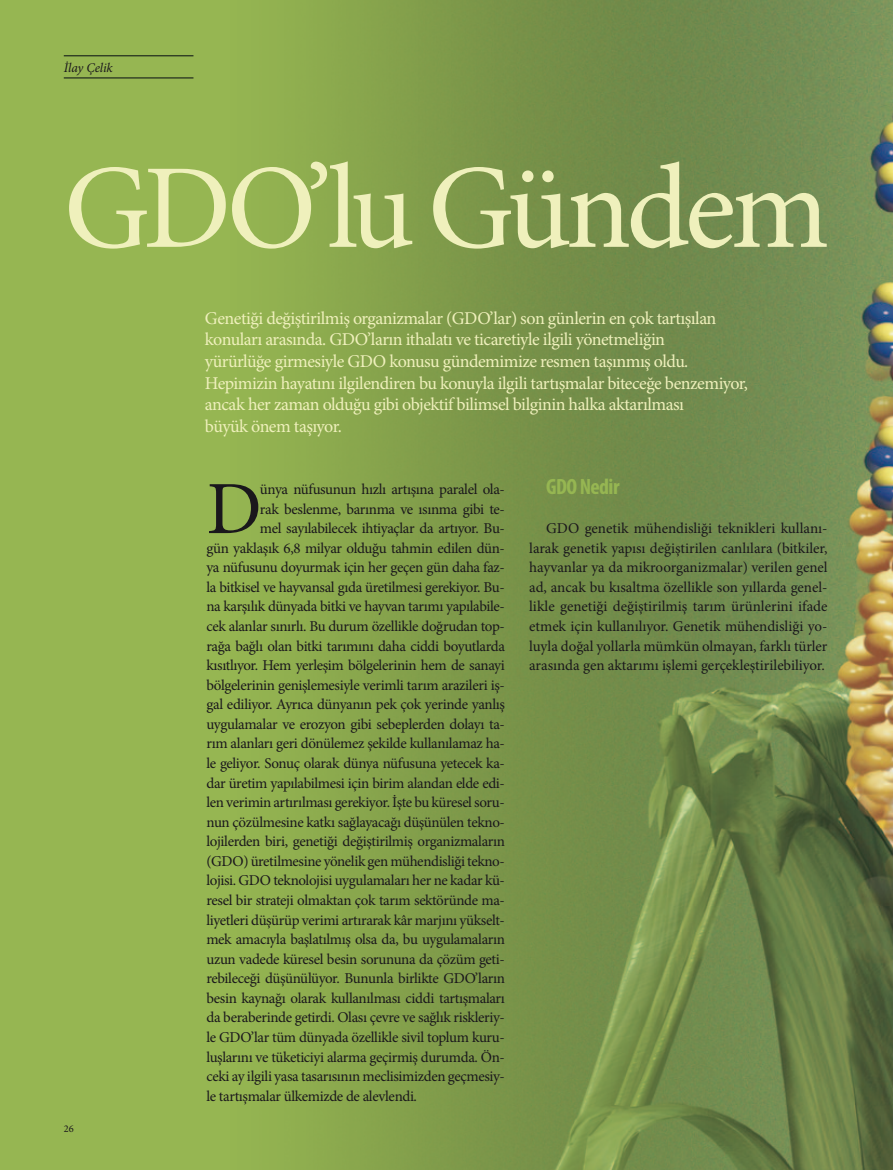
<style>
.page{position:relative;width:893px;height:1170px;background:#fff}
.page>*{position:absolute;margin:0;border:0;box-sizing:border-box;transform-origin:0 0}
.t1{font:120px "Minion Pro";letter-spacing:-.04em;color:#eff0bc}
.t2{font:75.15px "Minion Pro";color:#1a171c}
.t3{font:700 condensed 22.2px "Myriad Pro";letter-spacing:-.025em;color:#96b652}
.t4{font:18px/21.6px "Minion Pro";letter-spacing:-.03em;color:#eff0bc}
.t5{font:15px/19.5px "Minion Pro";letter-spacing:-.025em;color:#1a171c;text-align:justify}
.t6{font:italic 13.2px "Minion Pro";letter-spacing:-.005em;color:#1a171c}
.t7{font:10.35px "Minion Pro";color:#1a171c}
</style>
<div class="page">
<div style="left:0;top:0;width:225px;height:1169px;background:#96b652"></div>
<img style="left:225px;top:0;width:668px;height:1169px">
<hr style="left:64px;top:78px;width:129px;height:1px;background:#070c12">
<hr style="left:64px;top:56px;width:129px;height:1px;background:#070c12">
<p class="t6" style="left:64px;top:58px;width:50px">İlay Çelik</p>
<h1 class="t1" style="left:64px;top:128px;width:767px">GDO’lu Gündem</h1>
<p class="t4" style="left:205px;top:307px;width:545px">Genetiği değiştirilmiş organizmalar (GDO’lar) son günlerin en çok tartışılan konuları arasında. GDO’ların ithalatı ve ticaretiyle ilgili yönetmeliğin<br>yürürlüğe girmesiyle GDO konusu gündemimize resmen taşınmış oldu.<br>Hepimizin hayatını ilgilendiren bu konuyla ilgili tartışmalar biteceğe benzemiyor, ancak her zaman olduğu gibi objektif bilimsel bilginin halka aktarılması<br>büyük önem taşıyor.</p>
<p class="t7" style="left:64px;top:1121px;width:11px">26</p>
<h2 class="t2" style="left:206px;top:458px;width:57px">D</h2>
<p class="t5" style="left:260px;top:479px;width:247px">ünya nüfusunun hızlı artışına paralel ola-</p>
<p class="t5" style="left:260px;top:499px;width:247px">rak beslenme, barınma ve ısınma gibi te-</p>
<p class="t5" style="left:260px;top:518px;width:247px">mel sayılabilecek ihtiyaçlar da artıyor. Bu-</p>
<p class="t5" style="left:206px;top:538px;width:300px">gün yaklaşık 6,8 milyar olduğu tahmin edilen dün-</p>
<p class="t5" style="left:206px;top:557px;width:300px">ya nüfusunu doyurmak için her geçen gün daha faz-</p>
<p class="t5" style="left:206px;top:577px;width:300px">la bitkisel ve hayvansal gıda üretilmesi gerekiyor. Bu-</p>
<p class="t5" style="left:206px;top:597px;width:300px">na karşılık dünyada bitki ve hayvan tarımı yapılabile-</p>
<p class="t5" style="left:206px;top:616px;width:300px">cek alanlar sınırlı. Bu durum özellikle doğrudan top-</p>
<p class="t5" style="left:206px;top:636px;width:300px">rağa bağlı olan bitki tarımını daha ciddi boyutlarda</p>
<p class="t5" style="left:206px;top:655px;width:300px">kısıtlıyor. Hem yerleşim bölgelerinin hem de sanayi</p>
<p class="t5" style="left:206px;top:675px;width:300px">bölgelerinin genişlemesiyle verimli tarım arazileri iş-</p>
<p class="t5" style="left:206px;top:694px;width:300px">gal ediliyor. Ayrıca dünyanın pek çok yerinde yanlış</p>
<p class="t5" style="left:206px;top:714px;width:300px">uygulamalar ve erozyon gibi sebeplerden dolayı ta-</p>
<p class="t5" style="left:206px;top:733px;width:300px">rım alanları geri dönülemez şekilde kullanılamaz ha-</p>
<p class="t5" style="left:206px;top:753px;width:300px">le geliyor. Sonuç olarak dünya nüfusuna yetecek ka-</p>
<p class="t5" style="left:206px;top:773px;width:300px">dar üretim yapılabilmesi için birim alandan elde edi-</p>
<p class="t5" style="left:206px;top:792px;width:300px">len verimin artırılması gerekiyor. İşte bu küresel soru-</p>
<p class="t5" style="left:206px;top:812px;width:300px">nun çözülmesine katkı sağlayacağı düşünülen tekno-</p>
<p class="t5" style="left:206px;top:831px;width:300px">lojilerden biri, genetiği değiştirilmiş organizmaların</p>
<p class="t5" style="left:206px;top:851px;width:300px">(GDO) üretilmesine yönelik gen mühendisliği tekno-</p>
<p class="t5" style="left:206px;top:870px;width:300px">lojisi. GDO teknolojisi uygulamaları her ne kadar kü-</p>
<p class="t5" style="left:206px;top:890px;width:300px">resel bir strateji olmaktan çok tarım sektöründe ma-</p>
<p class="t5" style="left:206px;top:910px;width:300px">liyetleri düşürüp verimi artırarak kâr marjını yükselt-</p>
<p class="t5" style="left:206px;top:929px;width:300px">mek amacıyla başlatılmış olsa da, bu uygulamaların</p>
<p class="t5" style="left:206px;top:949px;width:300px">uzun vadede küresel besin sorununa da çözüm geti-</p>
<p class="t5" style="left:206px;top:968px;width:300px">rebileceği düşünülüyor. Bununla birlikte GDO’ların</p>
<p class="t5" style="left:206px;top:988px;width:300px">besin kaynağı olarak kullanılması ciddi tartışmaları</p>
<p class="t5" style="left:206px;top:1007px;width:300px">da beraberinde getirdi. Olası çevre ve sağlık riskleriy-</p>
<p class="t5" style="left:206px;top:1027px;width:300px">le GDO’lar tüm dünyada özellikle sivil toplum kuru-</p>
<p class="t5" style="left:206px;top:1046px;width:300px">luşlarını ve tüketiciyi alarma geçirmiş durumda. Ön-</p>
<p class="t5" style="left:206px;top:1066px;width:300px">ceki ay ilgili yasa tasarısının meclisimizden geçmesiy-</p>
<p class="t5" style="left:206px;top:1086px;width:212px">le tartışmalar ülkemizde de alevlendi.</p>
<h3 class="t3" style="left:546px;top:472px;width:75px">GDO Nedir</h3>
<p class="t5" style="left:529px;top:518px;width:300px;text-indent:17px">GDO genetik mühendisliği teknikleri kullanı&shy;larak genetik yapısı değiştirilen canlılara (bitkiler, hayvanlar ya da mikroorganizmalar) verilen genel ad, ancak bu kısaltma özellikle son yıllarda genel&shy;likle genetiği değiştirilmiş tarım ürünlerini ifade etmek için kullanılıyor. Genetik mühendisliği yo&shy;luyla doğal yollarla mümkün olmayan, farklı türler arasında gen aktarımı işlemi gerçekleştirilebiliyor.</p>
</div>
